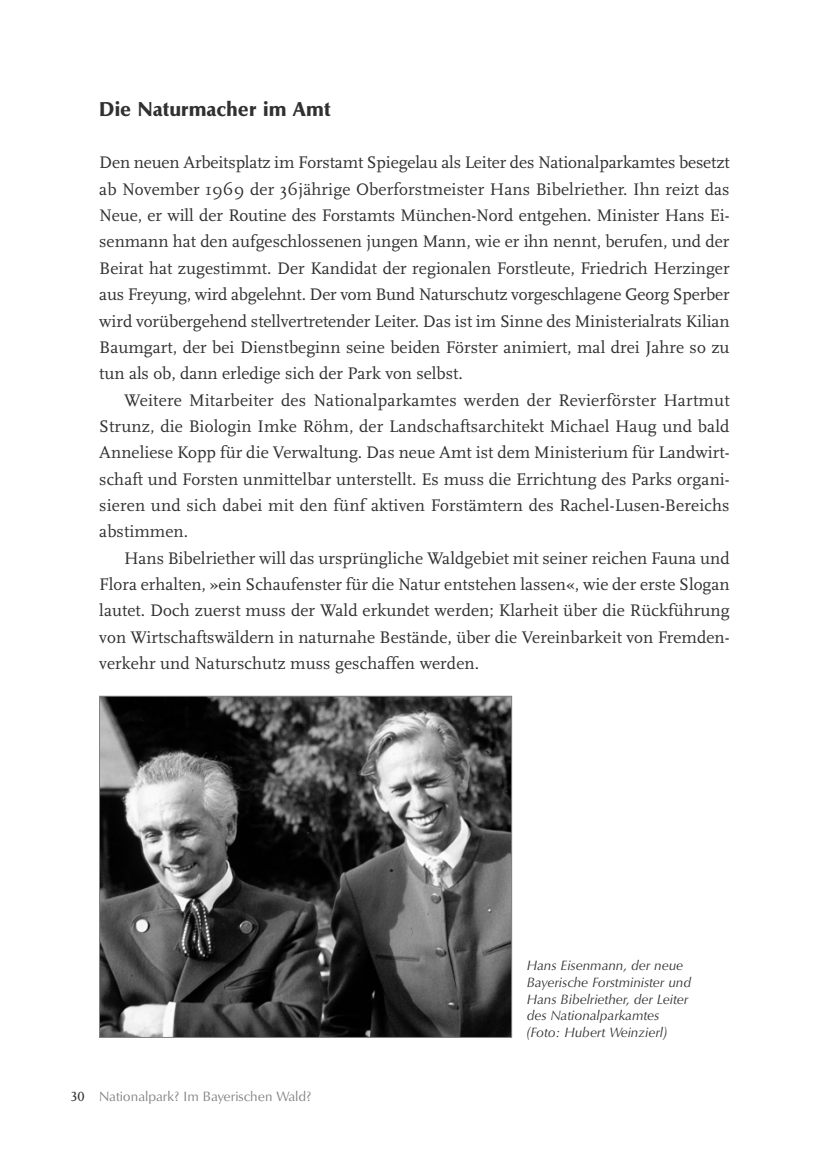
<style>
.page{position:relative;width:819px;height:1166px;background:#fff}
.page>*{position:absolute;margin:0;border:0;box-sizing:border-box;transform-origin:0 0}
.t1{font:700 21px "October SB";color:#303030}
.t2{font:17.5px/26.2px "Scala";letter-spacing:.005em;color:#303030;text-align:justify}
.t3{font:italic 14px/16.8px "October SB";color:#303030}
.t4{font:14px "October SB";color:#828282}
.s1{font-family:"Scala LF";color:#303030}
</style>
<div class="page">
<img style="left:101px;top:698px;width:409px;height:338px">
<div style="left:99px;top:696px;width:413px;height:342px;border:1px solid #828282"></div>
<p class="t1" style="left:99px;top:101px;width:233px">Die Naturmacher im Amt</p>
<p class="t2" style="left:99px;top:151px;width:632px">Den neuen Arbeitsplatz im Forstamt Spiegelau als Leiter des Nationalparkamtes besetzt ab November 1969 der 36jährige Oberforstmeister Hans Bibelriether. Ihn reizt das Neue, er will der Routine des Forstamts München-Nord entgehen. Minister Hans Ei&shy;senmann hat den aufgeschlossenen jungen Mann, wie er ihn nennt, berufen, und der Beirat hat zugestimmt. Der Kandidat der regionalen Forstleute, Friedrich Herzinger aus Freyung, wird abgelehnt. Der vom Bund Naturschutz vorgeschlagene Georg Sperber wird vorübergehend stellvertretender Leiter. Das ist im Sinne des Ministerialrats Kilian Baumgart, der bei Dienstbeginn seine beiden Förster animiert, mal drei Jahre so zu tun als ob, dann erledige sich der Park von selbst.</p>
<p class="t2" style="left:99px;top:388px;width:632px;text-indent:25px">Weitere Mitarbeiter des Nationalparkamtes werden der Revierförster Hartmut Strunz, die Biologin Imke Röhm, der Landschaftsarchitekt Michael Haug und bald Anneliese Kopp für die Verwaltung. Das neue Amt ist dem Ministerium für Landwirt&shy;schaft und Forsten unmittelbar unterstellt. Es muss die Errichtung des Parks organi&shy;sieren und sich dabei mit den fünf aktiven Forstämtern des Rachel-Lusen-Bereichs abstimmen.</p>
<p class="t2" style="left:99px;top:546px;width:632px;text-indent:25px">Hans Bibelriether will das ursprüngliche Waldgebiet mit seiner reichen Fauna und Flora erhalten, »ein Schaufenster für die Natur entstehen lassen«, wie der erste Slogan lautet. Doch zuerst muss der Wald erkundet werden; Klarheit über die Rückführung von Wirtschaftswäldern in naturnahe Bestände, über die Vereinbarkeit von Fremden&shy;verkehr und Naturschutz muss geschaffen werden.</p>
<p class="t4" style="left:70px;top:1090px;width:243px"><span class="s1">30</span> Nationalpark? Im Bayerischen Wald?</p>
<p class="t3" style="left:526px;top:958px;width:166px">Hans Eisenmann, der neue<br>Bayerische Forstminister und<br>Hans Bibelriether, der Leiter des Nationalparkamtes (Foto: Hubert Weinzierl)</p>
</div>
